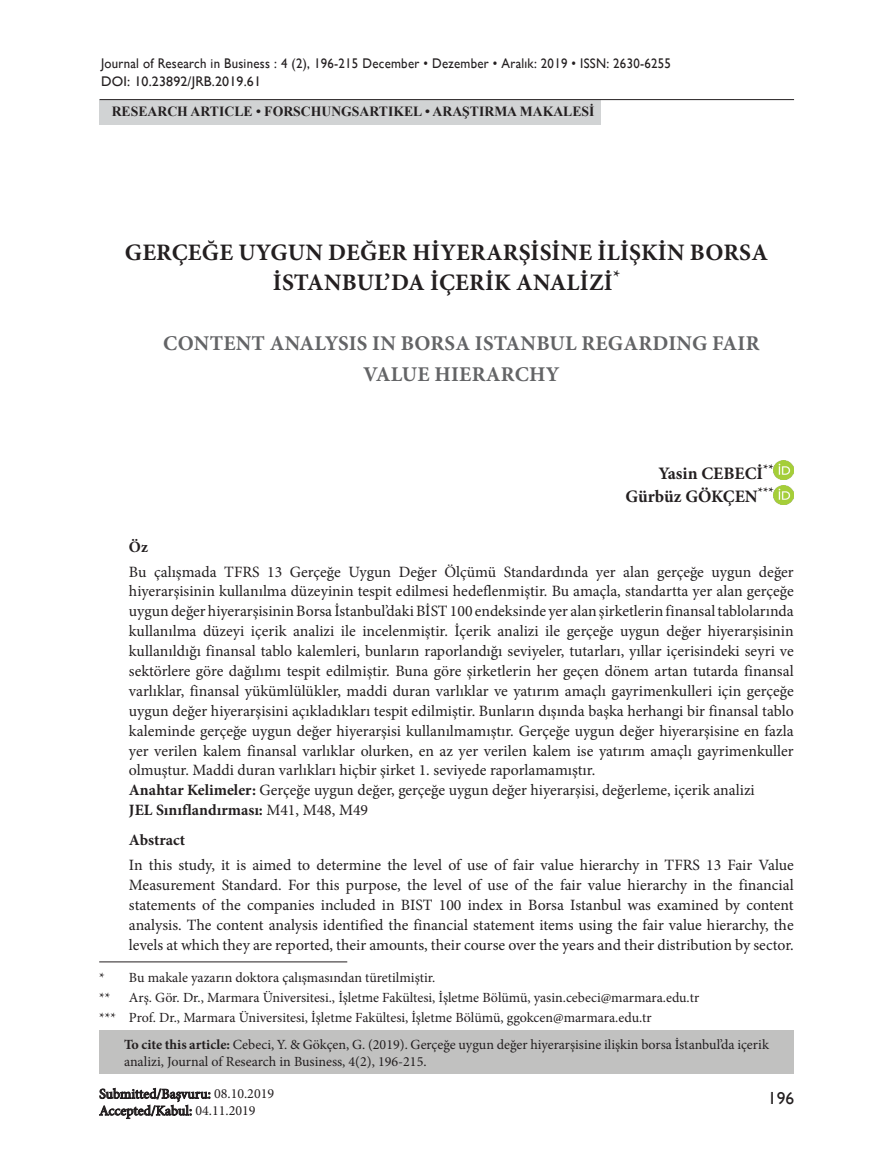
<style>
.page{position:relative;width:893px;height:1166px;background:#fff}
.page>*{position:absolute;margin:0;border:0;box-sizing:border-box;transform-origin:0 0}
.t1{font:700 23.62px/30.4px "Minion Pro";letter-spacing:.01em;color:#231f20;text-align:center}
.h1_1{font:700 21px/30.4px "Minion Pro";letter-spacing:.01em;color:#636466;text-align:center}
.author{font:700 17.5px/23.4px "Minion Pro";color:#231f20;text-align:right}
.t2{font:17.5px "Gill Sans TR";color:#231f20}
.AbstractTxtTR{font:15.75px/19.9px "Minion Pro";color:#231f20;text-align:justify}
.AbstractTxtEN{font:15.75px/19.9px "Minion Pro";letter-spacing:-.005em;color:#231f20;text-align:justify}
.AbstractTxtTR-2{font:700 15.75px "Minion Pro";color:#231f20}
.AbstractH{font:700 15.75px "Minion Pro";color:#231f20}
.footnotes{font:14px/17.5px "Minion Pro";color:#231f20}
.t3{font:14px "Gill Sans TR";letter-spacing:.02em;color:#231f20;scale:.92 1}
.t4{font:700 14px "Times New Roman";color:#231f20}
.t5{font:14px "Gill Sans TR";letter-spacing:.02em;color:#231f20}
.s1{font-weight:700}
.s2{font-weight:400}
</style>
<div class="page">
<div style="left:99px;top:100px;width:501px;height:25px;background:#d1d3d4"></div>
<hr style="left:100px;top:99px;width:694px;height:1px;background:#231f20">
<img style="left:774px;top:460px;width:20px;height:20px">
<img style="left:774px;top:485px;width:20px;height:20px">
<hr style="left:99px;top:961px;width:248px;height:1px;background:#231f20">
<svg style="left:99px;top:1087px;width:111px;height:32px"></svg>
<div style="left:99px;top:1030px;width:695px;height:44px;background:#c1c1c0"></div>
<p class="t3" style="left:101px;top:55px;width:621px">Journal of Research in Business : 4 (2), 196-215 December • Dezember • Aralık: 2019 • ISSN: 2630-6255</p>
<p class="t5" style="left:101px;top:73px;width:161px">DOI: 10.23892/JRB.2019.61</p>
<p class="t4" style="left:112px;top:101px;width:484px">RESEARCH ARTICLE • FORSCHUNGSARTIKEL • ARAŞTIRMA MAKALESİ</p>
<p class="t1" style="left:125px;top:237px;width:645px">GERÇEĞE UYGUN DEĞER HİYERARŞİSİNE İLİŞKİN BORSA<br>İSTANBUL’DA İÇERİK ANALİZİ<sup>*</sup></p>
<p class="h1_1" style="left:163px;top:328px;width:598px">CONTENT ANALYSIS IN BORSA ISTANBUL REGARDING FAIR<br>VALUE HIERARCHY</p>
<p class="author" style="left:625px;top:461px;width:150px">Yasin CEBECİ<sup>**<br></sup>Gürbüz GÖKÇEN<sup>***</sup></p>
<p class="AbstractH" style="left:129px;top:535px;width:21px">Öz</p>
<p class="AbstractTxtTR" style="left:129px;top:562px;width:666px">Bu çalışmada TFRS 13 Gerçeğe Uygun Değer Ölçümü Standardında yer alan gerçeğe uygun değer hiyerarşisinin kullanılma düzeyinin tespit edilmesi hedeflenmiştir. Bu amaçla, standartta yer alan gerçeğe uygun değer hiyerarşisinin Borsa İstanbul’daki BİST 100 endeksinde yer alan şirketlerin finansal tablolarında kullanılma düzeyi içerik analizi ile incelenmiştir. İçerik analizi ile gerçeğe uygun değer hiyerarşisinin kullanıldığı finansal tablo kalemleri, bunların raporlandığı seviyeler, tutarları, yıllar içerisindeki seyri ve sektörlere göre dağılımı tespit edilmiştir. Buna göre şirketlerin her geçen dönem artan tutarda finansal varlıklar, finansal yükümlülükler, maddi duran varlıklar ve yatırım amaçlı gayrimenkulleri için gerçeğe uygun değer hiyerarşisini açıkladıkları tespit edilmiştir. Bunların dışında başka herhangi bir finansal tablo kaleminde gerçeğe uygun değer hiyerarşisi kullanılmamıştır. Gerçeğe uygun değer hiyerarşisine en fazla yer verilen kalem finansal varlıklar olurken, en az yer verilen kalem ise yatırım amaçlı gayrimenkuller olmuştur. Maddi duran varlıkları hiçbir şirket 1. seviyede raporlamamıştır.</p>
<p class="AbstractTxtTR" style="left:129px;top:780px;width:627px"><span class="s1">Anahtar Kelimeler:</span> Gerçeğe uygun değer, gerçeğe uygun değer hiyerarşisi, değerleme, içerik analizi</p>
<p class="AbstractTxtTR-2" style="left:129px;top:799px;width:241px">JEL Sınıflandırması: <span class="s2">M41, M48, M49</span></p>
<p class="AbstractH" style="left:129px;top:829px;width:58px">Abstract</p>
<p class="AbstractTxtEN" style="left:129px;top:855px;width:666px">In this study, it is aimed to determine the level of use of fair value hierarchy in TFRS 13 Fair Value Measurement Standard. For this purpose, the level of use of the fair value hierarchy in the financial statements of the companies included in BIST 100 index in Borsa Istanbul was examined by content analysis. The content analysis identified the financial statement items using the fair value hierarchy, the levels at which they are reported, their amounts, their course over the years and their distribution by sector.</p>
<p class="footnotes" style="left:99px;top:969px;width:338px">* Bu makale yazarın doktora çalışmasından türetilmiştir.</p>
<p class="footnotes" style="left:99px;top:989px;width:13px">**</p>
<p class="footnotes" style="left:129px;top:989px;width:572px">Arş. Gör. Dr., Marmara Üniversitesi., İşletme Fakültesi, İşletme Bölümü, yasin.cebeci@marmara.edu.tr</p>
<p class="footnotes" style="left:99px;top:1008px;width:554px">*** Prof. Dr., Marmara Üniversitesi, İşletme Fakültesi, İşletme Bölümü, ggokcen@marmara.edu.tr</p>
<p class="footnotes" style="left:124px;top:1035px;width:646px"><span class="s1">To cite this article:</span> Cebeci, Y. &amp; Gökçen, G. (2019). Gerçeğe uygun değer hiyerarşisine ilişkin borsa İstanbul’da içerik analizi, Journal of Research in Business, 4(2), 196-215.</p>
<p class="footnotes" style="left:99px;top:1085px;width:176px">Submitted/Başvuru: 08.10.2019</p>
<p class="footnotes" style="left:99px;top:1102px;width:158px">Accepted/Kabul: 04.11.2019</p>
<p class="t2" style="left:768px;top:1087px;width:28px">196</p>
</div>
